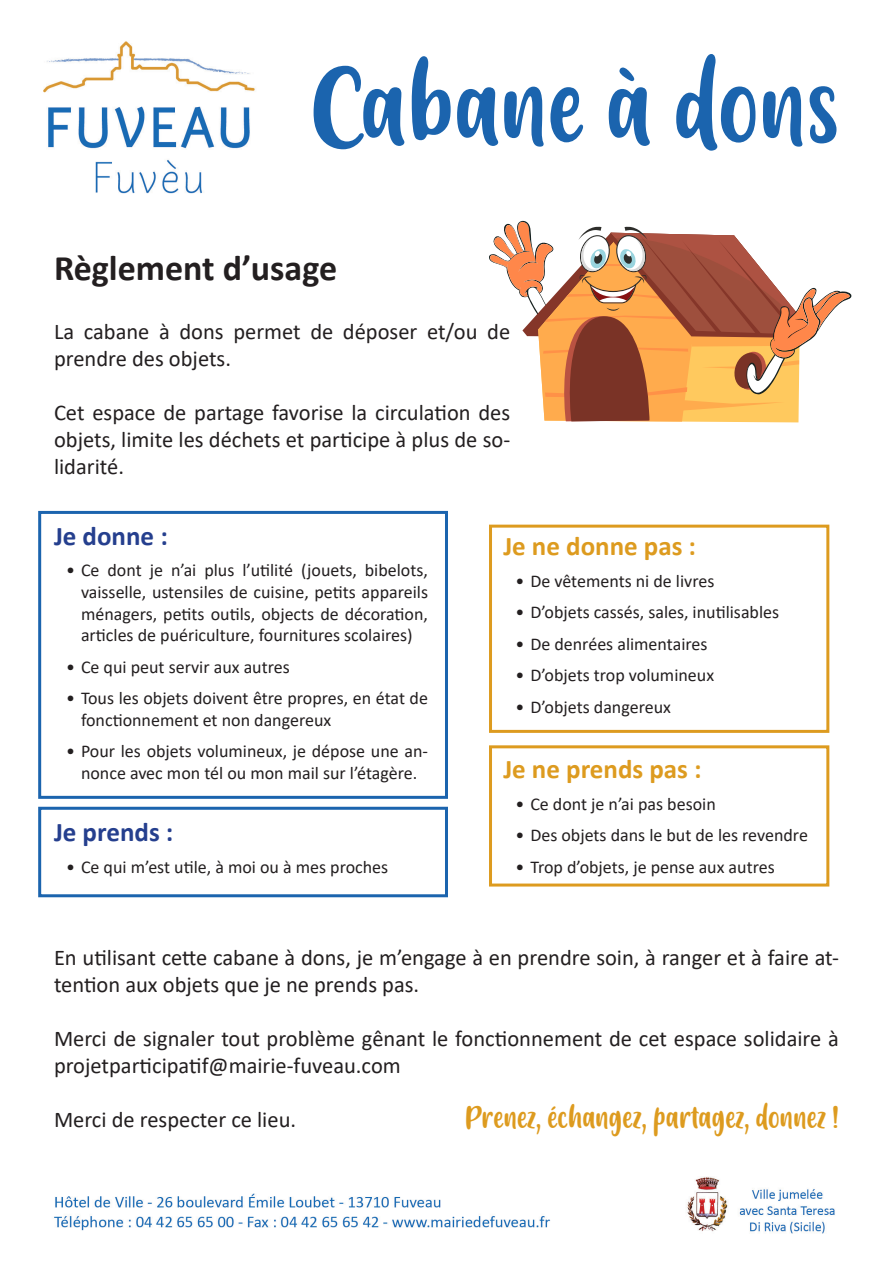
<style>
.page{position:relative;width:893px;height:1263px;background:#fff}
.page>*{position:absolute;margin:0;border:0;box-sizing:border-box;transform-origin:0 0}
.t1{font:111px "Friendly Schoolmates";color:#1b64ae}
.t2{font:700 36px "Calibri";color:#231f20}
.t3{font:31.5px "Friendly Schoolmates";color:#dd9b1f}
.t4{font:700 27px "Calibri";color:#dd9b1f}
.t5{font:700 27px "Calibri";color:#253f8e}
.t6{font:22.5px/27px "Calibri";color:#231f20}
.t7{font:18px/21.6px "Calibri";color:#231f20;text-align:justify}
</style>
<div class="page">
<img style="left:38px;top:41px;width:797px;height:1193px">
<svg style="left:489px;top:219px;width:363px;height:203px"></svg>
<div style="left:38px;top:511px;width:410px;height:288px;border:3px solid #1b64ae"></div>
<div style="left:489px;top:525px;width:340px;height:208px;border:3px solid #dd9b1f"></div>
<div style="left:489px;top:745px;width:340px;height:141px;border:3px solid #dd9b1f"></div>
<div style="left:38px;top:807px;width:410px;height:90px;border:3px solid #1b64ae"></div>
<h1 class="t1" style="left:311px;top:46px;width:530px">Cabane à dons</h1>
<h2 class="t2" style="left:54px;top:243px;width:285px">Règlement d’usage</h2>
<p class="t6" style="left:54px;top:317px;width:458px">La cabane à dons permet de déposer et/ou de prendre des objets.</p>
<p class="t6" style="left:54px;top:398px;width:458px;text-align:justify">Cet espace de partage favorise la circulation des objets, limite les déchets et participe à plus de so&shy;lidarité.</p>
<h3 class="t5" style="left:54px;top:517px;width:115px">Je donne :</h3>
<p class="t7" style="left:81px;top:559px;width:349px;text-indent:-15px">• Ce dont je n’ai plus l’utilité (jouets, bibelots, vaisselle, ustensiles de cuisine, petits appareils ménagers, petits outils, objects de décoration, articles de puériculture, fournitures scolaires)</p>
<p class="t7" style="left:66px;top:655px;width:225px">• Ce qui peut servir aux autres</p>
<p class="t7" style="left:81px;top:687px;width:349px;text-indent:-15px">• Tous les objets doivent être propres, en état de fonctionnement et non dangereux</p>
<p class="t7" style="left:66px;top:740px;width:364px;text-align:center">• Pour les objets volumineux, je dépose une an&shy;nonce avec mon tél ou mon mail sur l’étagère.</p>
<h3 class="t5" style="left:54px;top:813px;width:121px">Je prends :</h3>
<p class="t7" style="left:66px;top:856px;width:324px">• Ce qui m’est utile, à moi ou à mes proches</p>
<h3 class="t4" style="left:503px;top:527px;width:194px">Je ne donne pas :</h3>
<p class="t7" style="left:515px;top:569px;width:201px">• De vêtements ni de livres</p>
<p class="t7" style="left:515px;top:601px;width:265px">• D’objets cassés, sales, inutilisables</p>
<p class="t7" style="left:515px;top:632px;width:194px">• De denrées alimentaires</p>
<p class="t7" style="left:515px;top:664px;width:200px">• D’objets trop volumineux</p>
<p class="t7" style="left:515px;top:695px;width:157px">• D’objets dangereux</p>
<h3 class="t4" style="left:503px;top:750px;width:200px">Je ne prends pas :</h3>
<p class="t7" style="left:515px;top:792px;width:202px">• Ce dont je n’ai pas besoin</p>
<p class="t7" style="left:515px;top:824px;width:294px">• Des objets dans le but de les revendre</p>
<p class="t7" style="left:515px;top:855px;width:261px">• Trop d’objets, je pense aux autres</p>
<p class="t6" style="left:54px;top:944px;width:786px">En utilisant cette cabane à dons, je m’engage à en prendre soin, à ranger et à faire at&shy;tention aux objets que je ne prends pas.</p>
<p class="t6" style="left:54px;top:1025px;width:786px">Merci de signaler tout problème gênant le fonctionnement de cet espace solidaire à projetparticipatif@mairie-fuveau.com</p>
<p class="t6" style="left:54px;top:1106px;width:244px">Merci de respecter ce lieu.</p>
<h3 class="t3" style="left:465px;top:1100px;width:375px">Prenez, échangez, partagez, donnez !</h3>
</div>
